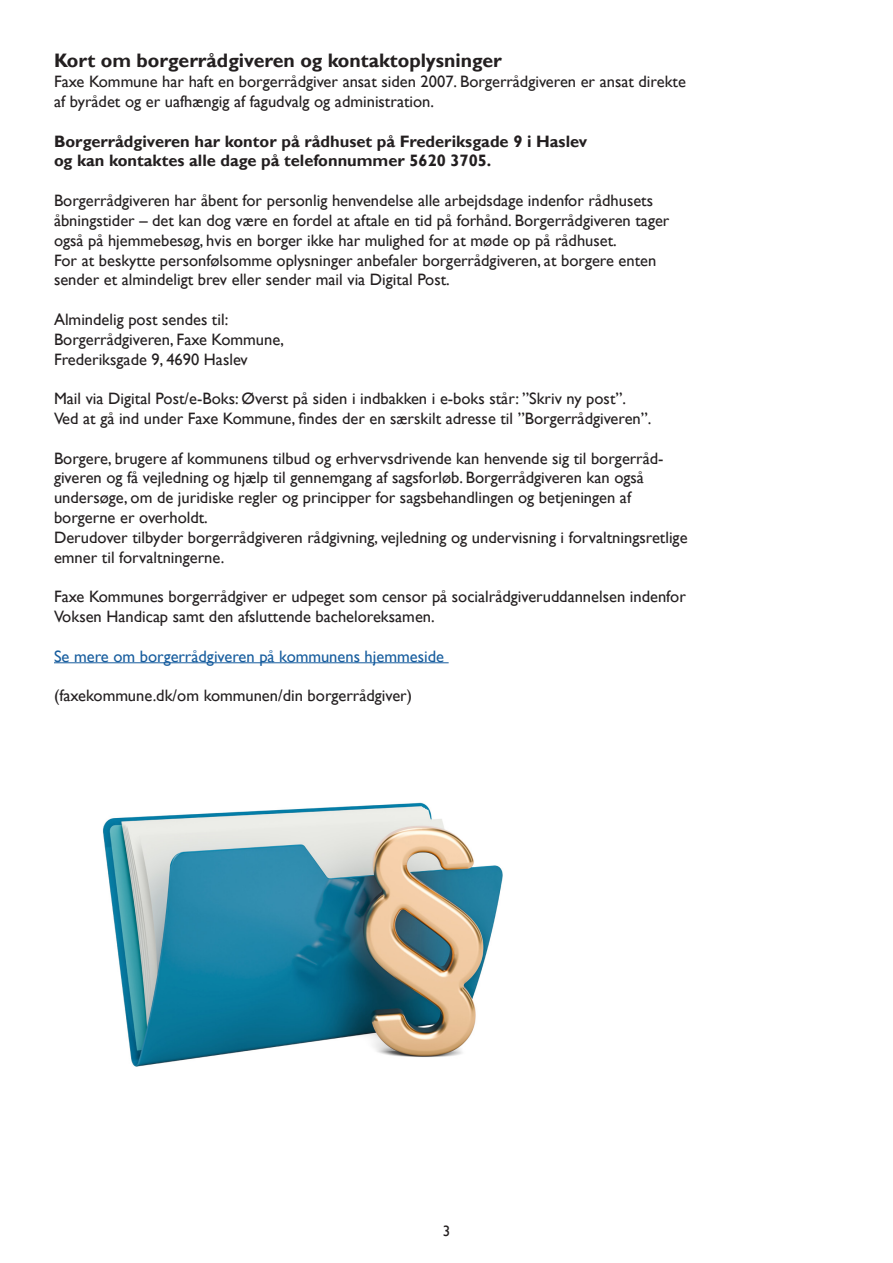
<style>
.page{position:relative;width:893px;height:1263px;background:#fff}
.page>*{position:absolute;margin:0;border:0;box-sizing:border-box;transform-origin:0 0}
.Mellemrubrik{font:700 19.5px "Gill Sans";color:#231f20}
.Brød{font:16.5px/19.8px "Gill Sans";color:#231f20}
.Brød-2{font:700 16.5px "Gill Sans";color:#231f20}
.Brød-3{font:16.5px "Gill Sans";color:#175d9e}
.t1{font:15px "Gill Sans";color:#231f20}
</style>
<div class="page">
<hr style="left:54px;top:662px;width:395px;height:1px;background:#175d9e">
<img style="left:103px;top:802px;width:400px;height:265px">
<p class="Mellemrubrik" style="left:54px;top:49px;width:449px">Kort om borgerrådgiveren og kontaktoplysninger</p>
<p class="Brød" style="left:54px;top:72px;width:633px">Faxe Kommune har haft en borgerrådgiver ansat siden 2007. Borgerrådgiveren er ansat direkte af byrådet og er uafhængig af fagudvalg og administration.</p>
<p class="Brød-2" style="left:54px;top:131px;width:535px">Borgerrådgiveren har kontor på rådhuset på Frederiksgade 9 i Haslev</p>
<p class="Brød-2" style="left:54px;top:151px;width:439px">og kan kontaktes alle dage på telefonnummer 5620 3705.</p>
<p class="Brød" style="left:54px;top:191px;width:601px">Borgerrådgiveren har åbent for personlig henvendelse alle arbejdsdage indenfor rådhusets</p>
<p class="Brød" style="left:54px;top:211px;width:617px">åbningstider – det kan dog være en fordel at aftale en tid på forhånd. Borgerrådgiveren tager også på hjemmebesøg, hvis en borger ikke har mulighed for at møde op på rådhuset.</p>
<p class="Brød" style="left:54px;top:250px;width:604px">For at beskytte personfølsomme oplysninger anbefaler borgerrådgiveren, at borgere enten sender et almindeligt brev eller sender mail via Digital Post.</p>
<p class="Brød" style="left:54px;top:310px;width:176px">Almindelig post sendes til:</p>
<p class="Brød" style="left:54px;top:330px;width:232px">Borgerrådgiveren, Faxe Kommune,</p>
<p class="Brød" style="left:54px;top:349px;width:195px">Frederiksgade 9, 4690 Haslev</p>
<p class="Brød" style="left:54px;top:389px;width:574px">Mail via Digital Post/e-Boks: Øverst på siden i indbakken i e-boks står: ”Skriv ny post”.</p>
<p class="Brød" style="left:54px;top:409px;width:599px">Ved at gå ind under Faxe Kommune, findes der en særskilt adresse til ”Borgerrådgiveren”.</p>
<p class="Brød" style="left:54px;top:448px;width:611px">Borgere, brugere af kommunens tilbud og erhvervsdrivende kan henvende sig til borgerråd-</p>
<p class="Brød" style="left:54px;top:468px;width:591px">giveren og få vejledning og hjælp til gennemgang af sagsforløb. Borgerrådgiveren kan også</p>
<p class="Brød" style="left:54px;top:488px;width:579px">undersøge, om de juridiske regler og principper for sagsbehandlingen og betjeningen af</p>
<p class="Brød" style="left:54px;top:508px;width:155px">borgerne er overholdt.</p>
<p class="Brød" style="left:54px;top:528px;width:635px">Derudover tilbyder borgerrådgiveren rådgivning, vejledning og undervisning i forvaltningsretlige emner til forvaltningerne.</p>
<p class="Brød" style="left:54px;top:587px;width:633px">Faxe Kommunes borgerrådgiver er udpeget som censor på socialrådgiveruddannelsen indenfor<br>Voksen Handicap samt den afsluttende bacheloreksamen.</p>
<p class="Brød-3" style="left:54px;top:646px;width:392px">Se mere om borgerrådgiveren på kommunens hjemmeside</p>
<p class="Brød" style="left:54px;top:686px;width:360px">(faxekommune.dk/om kommunen/din borgerrådgiver)</p>
<p class="t1" style="left:443px;top:1222px;width:9px">3</p>
</div>
